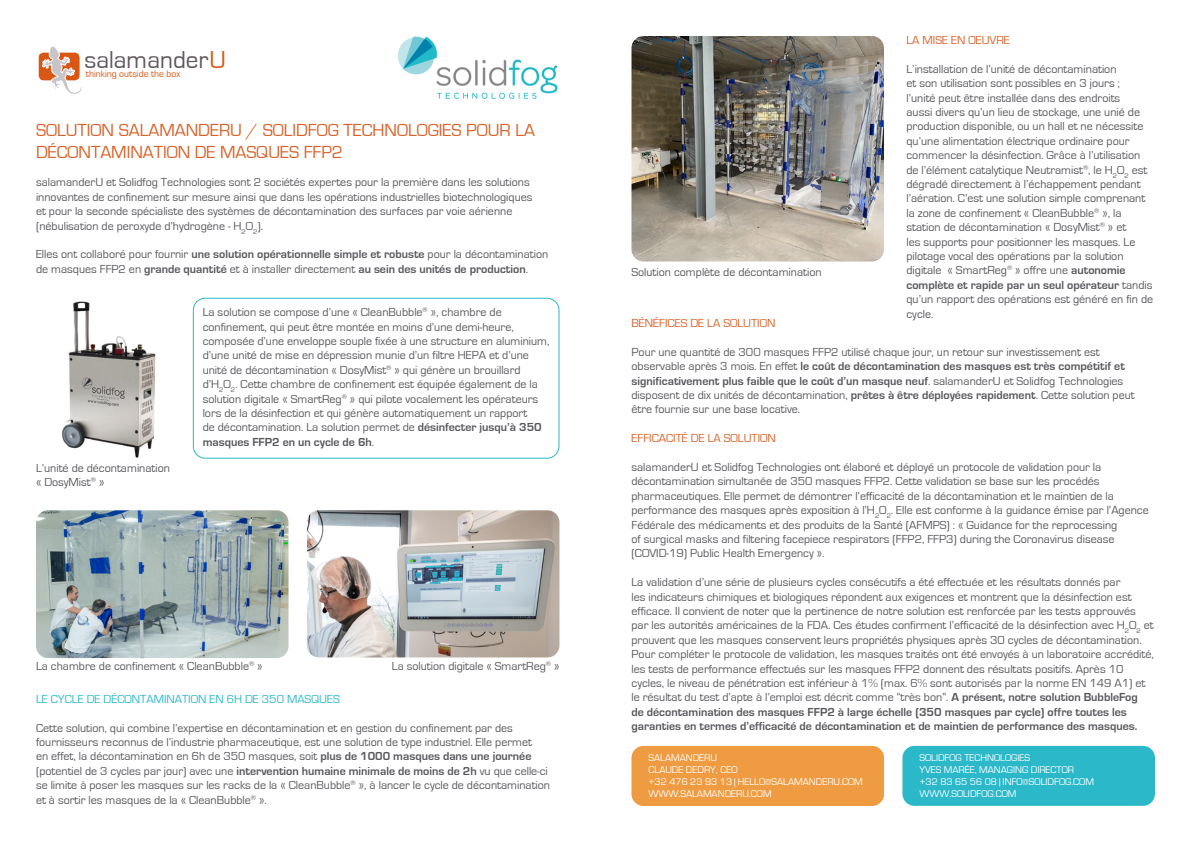
<style>
.page{position:relative;width:1191px;height:842px;background:#fff}
.page>*{position:absolute;margin:0;border:0;box-sizing:border-box;transform-origin:0 0}
.t1{font:25.2px "Eurostile";color:#5f585d}
.t2{font:18px/21.6px "Eurostile";color:#da6027}
.t3{font:12px/14.4px "Eurostile";color:#58575c}
.t4{font:12px "Eurostile";color:#da6027}
.t5{font:12px "Eurostile";color:#2bb8c9}
.t6{font:10px/12px "Eurostile";color:#fff}
.t7{font:9.8px "Eurostile";color:#d95714}
.t8{font:7px "Eurostile";color:#58575c}
.s1{color:#d95714}
.s2{font-weight:700}
.s3{font-size:12px}
</style>
<div class="page">
<img style="left:631px;top:36px;width:253px;height:225px">
<div style="left:38px;top:52px;width:42px;height:29px;background:#d95714;border-radius:5px"></div>
<div style="left:38px;top:52px;width:42px;height:29px;border:1px solid #fff;border-radius:5px"></div>
<svg style="left:41px;top:46px;width:41px;height:48px"></svg>
<div style="left:902px;top:746px;width:253px;height:60px;background:#2bb8c9;border-radius:12px"></div>
<img style="left:397px;top:36px;width:161px;height:63px">
<img style="left:36px;top:510px;width:252px;height:148px">
<div style="left:193px;top:298px;width:366px;height:161px;border:1px solid #2bb8c9;border-radius:12px"></div>
<img style="left:307px;top:510px;width:252px;height:147px">
<img style="left:62px;top:301px;width:94px;height:157px">
<div style="left:631px;top:746px;width:253px;height:60px;background:#ee9b41;border-radius:12px"></div>
<h1 class="t1" style="left:84px;top:46px;width:143px">salamander<span class="s1">U</span></h1>
<p class="t7" style="left:86px;top:69px;width:96px">thinking outside the box</p>
<h2 class="t2" style="left:36px;top:120px;width:500px">SOLUTION SALAMANDERU / SOLIDFOG TECHNOLOGIES POUR LA<br>DÉCONTAMINATION DE MASQUES FFP2</h2>
<p class="t3" style="left:36px;top:176px;width:498px">salamanderU et Solidfog Technologies sont 2 sociétés expertes pour la première dans les solutions innovantes de confinement sur mesure ainsi que dans les opérations industrielles biotechnologiques et pour la seconde spécialiste des systèmes de décontamination des surfaces par voie aérienne (nébulisation de peroxyde d’hydrogène - H<sub>2</sub>O<sub>2</sub>).</p>
<p class="t3" style="left:36px;top:248px;width:514px">Elles ont collaboré pour fournir <span class="s2">une solution opérationnelle simple et robuste</span> pour la décontamination de masques FFP2 en <span class="s2">grande quantité</span> et à installer directement <span class="s2">au sein des unités de production</span>.</p>
<p class="t3" style="left:36px;top:461px;width:135px">L’unité de décontamination « DosyMist<sup>®</sup> »</p>
<p class="t3" style="left:203px;top:305px;width:348px">La solution se compose d’une « CleanBubble<sup>®</sup> », chambre de confinement, qui peut être montée en moins d’une demi-heure, composée d’une enveloppe souple fixée à une structure en aluminium, d’une unité de mise en dépression munie d’un filtre HEPA et d’une unité de décontamination « DosyMist<sup>®</sup> » qui génère un brouillard d’H<sub>2</sub>O<sub>2</sub>. Cette chambre de confinement est équipée également de la solution digitale « SmartReg<sup>®</sup> » qui pilote vocalement les opérateurs lors de la désinfection et qui génère automatiquement un rapport<br>de décontamination. La solution permet de <span class="s2">désinfecter jusqu’à 350 masques FFP2 en un cycle de 6h</span>.</p>
<p class="t3" style="left:36px;top:659px;width:214px">La chambre de confinement « CleanBubble</p>
<p class="t8" style="left:249px;top:660px;width:15px">® <span class="s3">»</span></p>
<p class="t3" style="left:392px;top:659px;width:169px">La solution digitale « SmartReg<sup>®</sup> »</p>
<p class="t5" style="left:36px;top:692px;width:305px">LE CYCLE DE DÉCONTAMINATION EN 6H DE 350 MASQUES</p>
<p class="t3" style="left:36px;top:721px;width:515px">Cette solution, qui combine l’expertise en décontamination et en gestion du confinement par des fournisseurs reconnus de l’industrie pharmaceutique, est une solution de type industriel. Elle permet<br>en effet, la décontamination en 6h de 350 masques, soit <span class="s2">plus de 1000 masques dans une journée </span>(potentiel de 3 cycles par jour) avec une <span class="s2">intervention humaine minimale de moins de 2h</span> vu que celle-ci se limite à poser les masques sur les racks de la « CleanBubble<sup>®</sup> », à lancer le cycle de décontamination et à sortir les masques de la « CleanBubble<sup>®</sup> ».</p>
<p class="t4" style="left:906px;top:34px;width:105px">LA MISE EN OEUVRE</p>
<p class="t3" style="left:906px;top:62px;width:248px">L’installation de l’unité de décontamination<br>et son utilisation sont possibles en 3 jours ;<br>l’unité peut être installée dans des endroits<br>aussi divers qu’un lieu de stockage, une unié de production disponible, ou un hall et ne nécessite qu’une alimentation électrique ordinaire pour commencer la désinfection. Grâce à l’utilisation de l’élément catalytique Neutramist<sup>®</sup>, le H<sub>2</sub>O<sub>2</sub> est dégradé directement à l’échappement pendant l’aération. C’est une solution simple comprenant la zone de confinement « CleanBubble<sup>®</sup> », la station de décontamination « DosyMist<sup>®</sup> » et<br>les supports pour positionner les masques. Le pilotage vocal des opérations par la solution digitale « SmartReg<sup>®</sup> » offre une <span class="s2">autonomie complète et rapide par un seul opérateur</span> tandis qu’un rapport des opérations est généré en fin de cycle.</p>
<p class="t3" style="left:631px;top:265px;width:192px">Solution complète de décontamination</p>
<p class="t4" style="left:631px;top:316px;width:145px">BÉNÉFICES DE LA SOLUTION</p>
<p class="t3" style="left:631px;top:345px;width:505px">Pour une quantité de 300 masques FFP2 utilisé chaque jour, un retour sur investissement est observable après 3 mois. En effet <span class="s2">le coût de décontamination des masques est très compétitif et significativement plus faible que le coût d’un masque neuf</span>. salamanderU et Solidfog Technologies disposent de dix unités de décontamination, <span class="s2">prêtes à être déployées rapidement</span>. Cette solution peut être fournie sur une base locative.</p>
<p class="t4" style="left:631px;top:432px;width:146px">EFFICACITÉ DE LA SOLUTION</p>
<p class="t3" style="left:631px;top:460px;width:519px">salamanderU et Solidfog Technologies ont élaboré et déployé un protocole de validation pour la décontamination simultanée de 350 masques FFP2. Cette validation se base sur les procédés pharmaceutiques. Elle permet de démontrer l’efficacité de la décontamination et le maintien de la performance des masques après exposition à l’H<sub>2</sub>O<sub>2</sub>. Elle est conforme à la guidance émise par l’Agence Fédérale des médicaments et des produits de la Santé (AFMPS) : « Guidance for the reprocessing<br>of surgical masks and filtering facepiece respirators (FFP2, FFP3) during the Coronavirus disease (COVID-19) Public Health Emergency ».</p>
<p class="t3" style="left:631px;top:575px;width:524px">La validation d’une série de plusieurs cycles consécutifs a été effectuée et les résultats donnés par<br>les indicateurs chimiques et biologiques répondent aux exigences et montrent que la désinfection est efficace. Il convient de noter que la pertinence de notre solution est renforcée par les tests approuvés par les autorités américaines de la FDA. Ces études confirment l’efficacité de la désinfection avec H<sub>2</sub>O<sub>2</sub> et prouvent que les masques conservent leurs propriétés physiques après 30 cycles de décontamination.<br>Pour compléter le protocole de validation, les masques traités ont été envoyés à un laboratoire accrédité, les tests de performance effectués sur les masques FFP2 donnent des résultats positifs. Après 10 cycles, le niveau de pénétration est inférieur à 1% (max. 6% sont autorisés par la norme EN 149 A1) et le résultat du test d’apte à l’emploi est décrit comme “très bon”. <span class="s2">A présent, notre solution BubbleFog<br>de décontamination des masques FFP2 à large échelle (350 masques par cycle) offre toutes les garanties en termes d’efficacité de décontamination et de maintien de performance des masques.</span></p>
<p class="t6" style="left:648px;top:752px;width:216px">SALAMANDERU<br>CLAUDE DEDRY, CEO<br>+32 476 23 93 13 | HELLO@SALAMANDERU.COM<br>WWW.SALAMANDERU.COM</p>
<p class="t6" style="left:919px;top:752px;width:176px">SOLIDFOG TECHNOLOGIES<br>YVES MARÉE, MANAGING DIRECTOR +32 83 65 56 08 | INFO@SOLIDFOG.COM<br>WWW.SOLIDFOG.COM</p>
</div>
